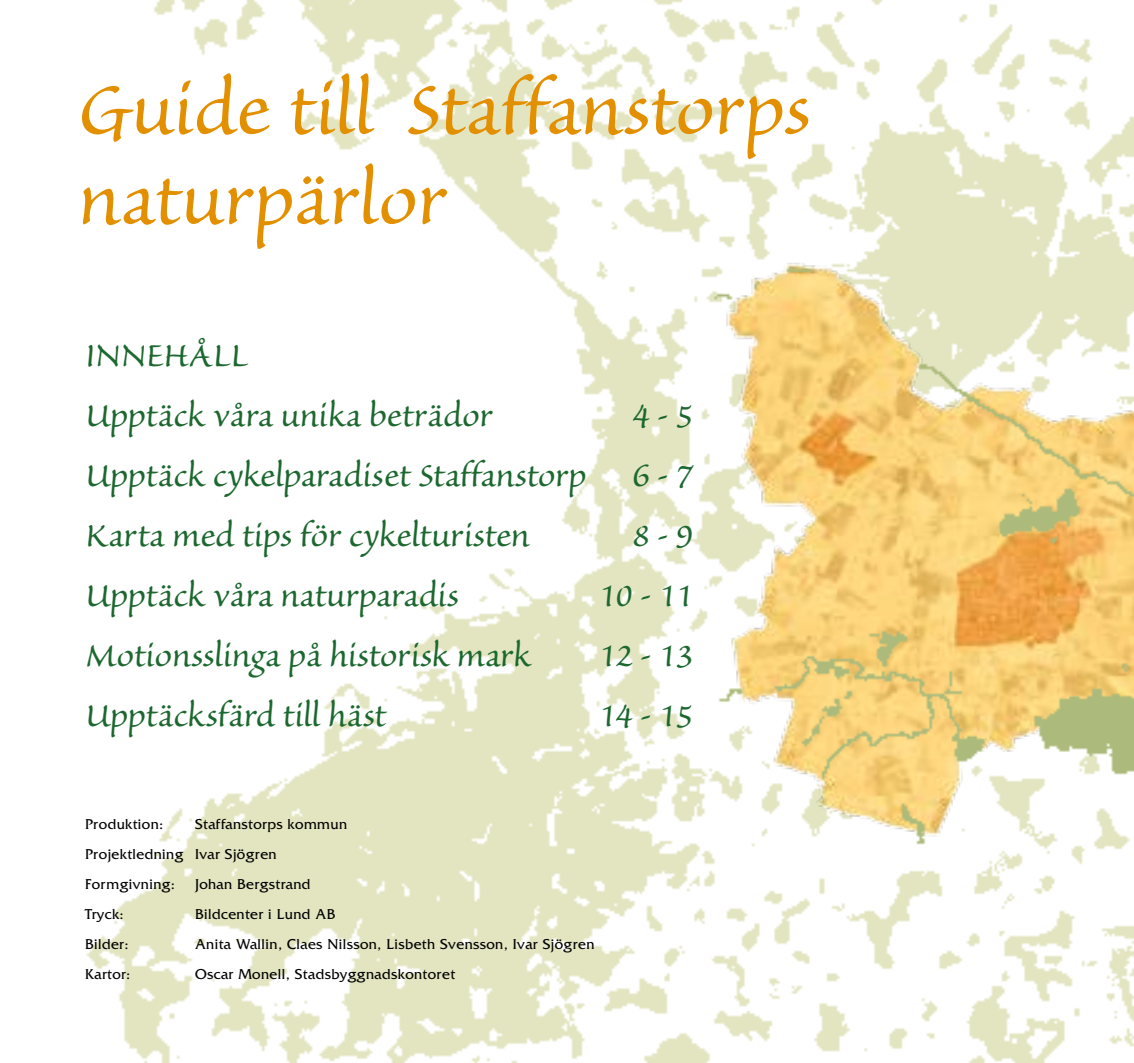
<style>
.page{position:relative;width:1134px;height:1063px;background:#fff}
.page>*{position:absolute;margin:0;border:0;box-sizing:border-box;transform-origin:0 0}
.t1{font:90px/90px "Sanvito";letter-spacing:-.01em;color:#e28f00}
.t2{font:40px/60px "Sanvito";letter-spacing:-.01em;color:#1c682f}
.t3{font:15px/30px "Friz Quadrata";letter-spacing:.025em;color:#000}
</style>
<div class="page">
<img style="left:86px;top:0;width:1048px;height:1063px">
<h1 class="t1" style="left:78px;top:68px;width:734px">Guide till Staffanstorps naturpärlor</h1>
<h2 class="t2" style="left:85px;top:327px;width:409px">INNEHÅLL<br>Upptäck våra unika beträdor</h2>
<h2 class="t2" style="left:85px;top:387px;width:609px;text-align:justify;text-indent:547px">4 - 5<br>Upptäck cykelparadiset Staffanstorp 6 - 7<br>Karta med tips för cykelturisten</h2>
<h2 class="t2" style="left:632px;top:507px;width:62px">8 - 9</h2>
<h2 class="t2" style="left:85px;top:567px;width:375px">Upptäck våra naturparadis</h2>
<h2 class="t2" style="left:599px;top:567px;width:96px">10 - 11</h2>
<h2 class="t2" style="left:85px;top:627px;width:448px">Motionsslinga på historisk mark</h2>
<h2 class="t2" style="left:599px;top:627px;width:96px">12 - 13</h2>
<h2 class="t2" style="left:85px;top:687px;width:303px">Upptäcksfärd till häst</h2>
<h2 class="t2" style="left:599px;top:687px;width:96px">14 - 15</h2>
<p class="t3" style="left:85px;top:809px;width:264px;text-indent:110px">Staffanstorps kommun<br>Projektledning Ivar Sjögren<br>Formgivning:</p>
<p class="t3" style="left:85px;top:809px;width:80px">Produktion:</p>
<p class="t3" style="left:195px;top:869px;width:117px">Johan Bergstrand</p>
<p class="t3" style="left:85px;top:899px;width:40px">Tryck:</p>
<p class="t3" style="left:195px;top:899px;width:142px">Bildcenter i Lund AB</p>
<p class="t3" style="left:85px;top:929px;width:45px">Bilder:</p>
<p class="t3" style="left:195px;top:929px;width:401px">Anita Wallin, Claes Nilsson, Lisbeth Svensson, Ivar Sjögren</p>
<p class="t3" style="left:85px;top:959px;width:47px">Kartor:</p>
<p class="t3" style="left:195px;top:959px;width:262px">Oscar Monell, Stadsbyggnadskontoret</p>
</div>
